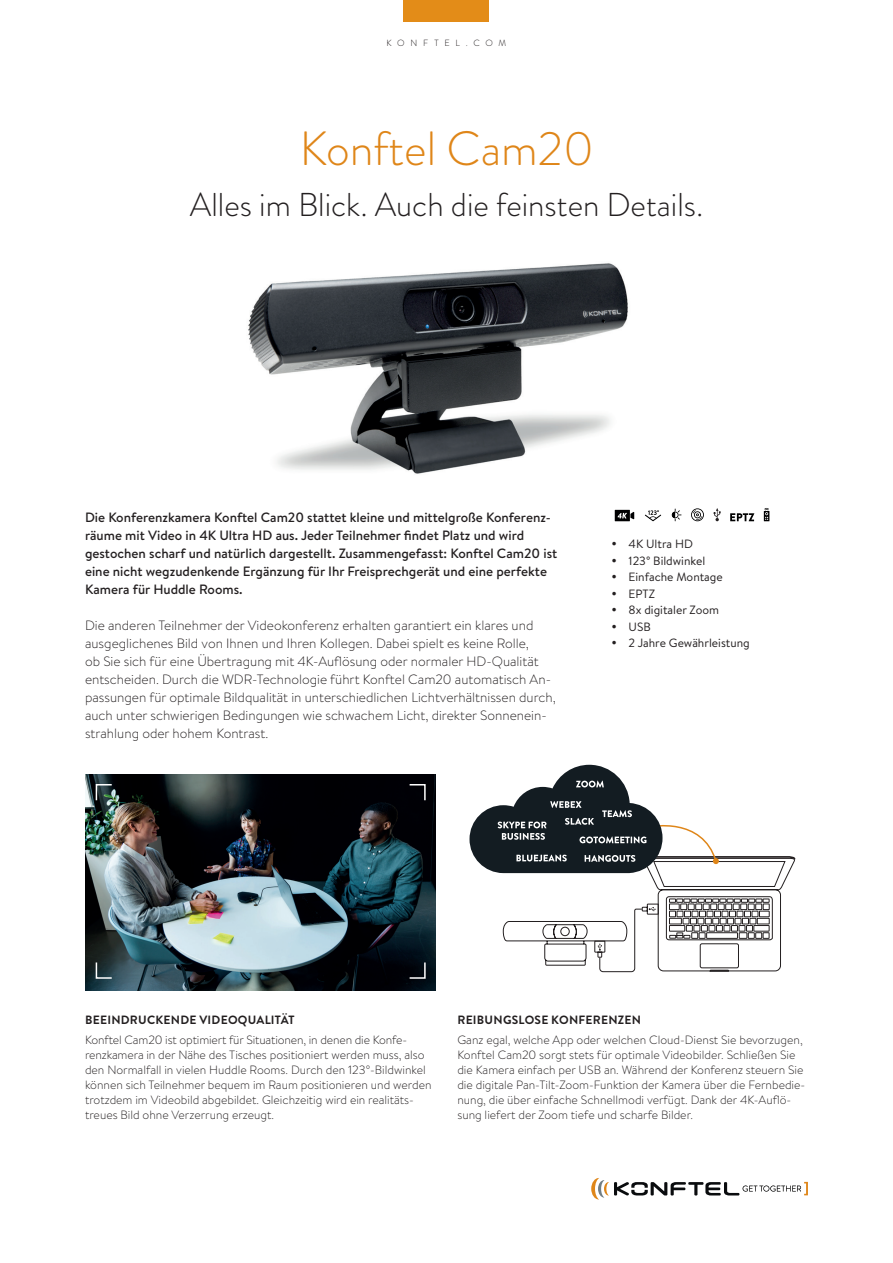
<style>
.page{position:relative;width:893px;height:1263px;background:#fff}
.page>*{position:absolute;margin:0;border:0;box-sizing:border-box;transform-origin:0 0}
.t1{font:300 48px "Brandon Grotesque";color:#df8619}
.t2{font:300 33px "Brandon Grotesque";color:#231f20}
.t3{font:300 13.5px/18px "Brandon Text";color:#231f20}
.t4{font:500 13.5px/18px "Brandon Text";color:#231f20}
.t5{font:300 12px/15px "Brandon Text";color:#231f20}
.t6{font:12px/16.5px "Brandon Text";color:#231f20}
.t7{font:700 12px "Brandon Grotesque";letter-spacing:.02em;color:#231f20}
.t8{font:300 9px "Brandon Grotesque";letter-spacing:.64em;color:#231f20}
</style>
<div class="page">
<svg style="left:591px;top:1178px;width:217px;height:21px"></svg>
<div style="left:404px;top:0;width:85px;height:21px;background:#e38c18"></div>
<img style="left:248px;top:263px;width:380px;height:211px">
<svg style="left:469px;top:765px;width:326px;height:207px"></svg>
<img style="left:85px;top:774px;width:351px;height:216px">
<svg style="left:408px;top:783px;width:18px;height:19px"></svg>
<svg style="left:95px;top:783px;width:18px;height:19px"></svg>
<svg style="left:95px;top:961px;width:18px;height:18px"></svg>
<svg style="left:408px;top:961px;width:18px;height:18px"></svg>
<svg style="left:713px;top:508px;width:8px;height:13px"></svg>
<svg style="left:615px;top:510px;width:19px;height:11px"></svg>
<svg style="left:645px;top:510px;width:16px;height:11px"></svg>
<svg style="left:672px;top:509px;width:9px;height:12px"></svg>
<svg style="left:691px;top:508px;width:13px;height:13px"></svg>
<svg style="left:764px;top:508px;width:5px;height:13px"></svg>
<svg style="left:730px;top:513px;width:24px;height:8px"></svg>
<p class="t8" style="left:387px;top:36px;width:121px">KONFTEL.COM</p>
<h1 class="t1" style="left:299px;top:116px;width:296px">Konftel Cam20</h1>
<h2 class="t2" style="left:190px;top:183px;width:515px">Alles im Blick. Auch die feinsten Details.</h2>
<p class="t4" style="left:85px;top:508px;width:474px">Die Konferenzkamera Konftel Cam20 stattet kleine und mittelgroße Konferenz&shy;räume mit Video in 4K Ultra HD aus. Jeder Teilnehmer findet Platz und wird gestochen scharf und natürlich dargestellt. Zusammengefasst: Konftel Cam20 ist eine nicht wegzudenkende Ergänzung für Ihr Freisprechgerät und eine perfekte Kamera für Huddle Rooms.</p>
<p class="t3" style="left:85px;top:616px;width:472px">Die anderen Teilnehmer der Videokonferenz erhalten garantiert ein klares und ausgeglichenes Bild von Ihnen und Ihren Kollegen. Dabei spielt es keine Rolle,<br>ob Sie sich für eine Übertragung mit 4K-Auflösung oder normaler HD-Qualität entscheiden. Durch die WDR-Technologie führt Konftel Cam20 automatisch An&shy;passungen für optimale Bildqualität in unterschiedlichen Lichtverhältnissen durch, auch unter schwierigen Bedingungen wie schwachem Licht, direkter Sonnenein&shy;strahlung oder hohem Kontrast.</p>
<p class="t6" style="left:629px;top:536px;width:123px">4K Ultra HD<br>123° Bildwinkel<br>Einfache Montage<br>EPTZ<br>8x digitaler Zoom<br>USB<br>2 Jahre Gewährleistung</p>
<p class="t7" style="left:85px;top:1011px;width:211px">BEEINDRUCKENDE VIDEOQUALITÄT</p>
<p class="t5" style="left:85px;top:1032px;width:348px">Konftel Cam20 ist optimiert für Situationen, in denen die Konfe&shy;renzkamera in der Nähe des Tisches positioniert werden muss, also den Normalfall in vielen Huddle Rooms. Durch den 123°-Bildwinkel können sich Teilnehmer bequem im Raum positionieren und werden trotzdem im Videobild abgebildet. Gleichzeitig wird ein realitäts&shy;treues Bild ohne Verzerrung erzeugt.</p>
<p class="t7" style="left:457px;top:1011px;width:185px">REIBUNGSLOSE KONFERENZEN</p>
<p class="t5" style="left:457px;top:1032px;width:349px">Ganz egal, welche App oder welchen Cloud-Dienst Sie bevorzugen, Konftel Cam20 sorgt stets für optimale Videobilder. Schließen Sie die Kamera einfach per USB an. Während der Konferenz steuern Sie die digitale Pan-Tilt-Zoom-Funktion der Kamera über die Fernbedie&shy;nung, die über einfache Schnellmodi verfügt. Dank der 4K-Auflö&shy;sung liefert der Zoom tiefe und scharfe Bilder.</p>
</div>
